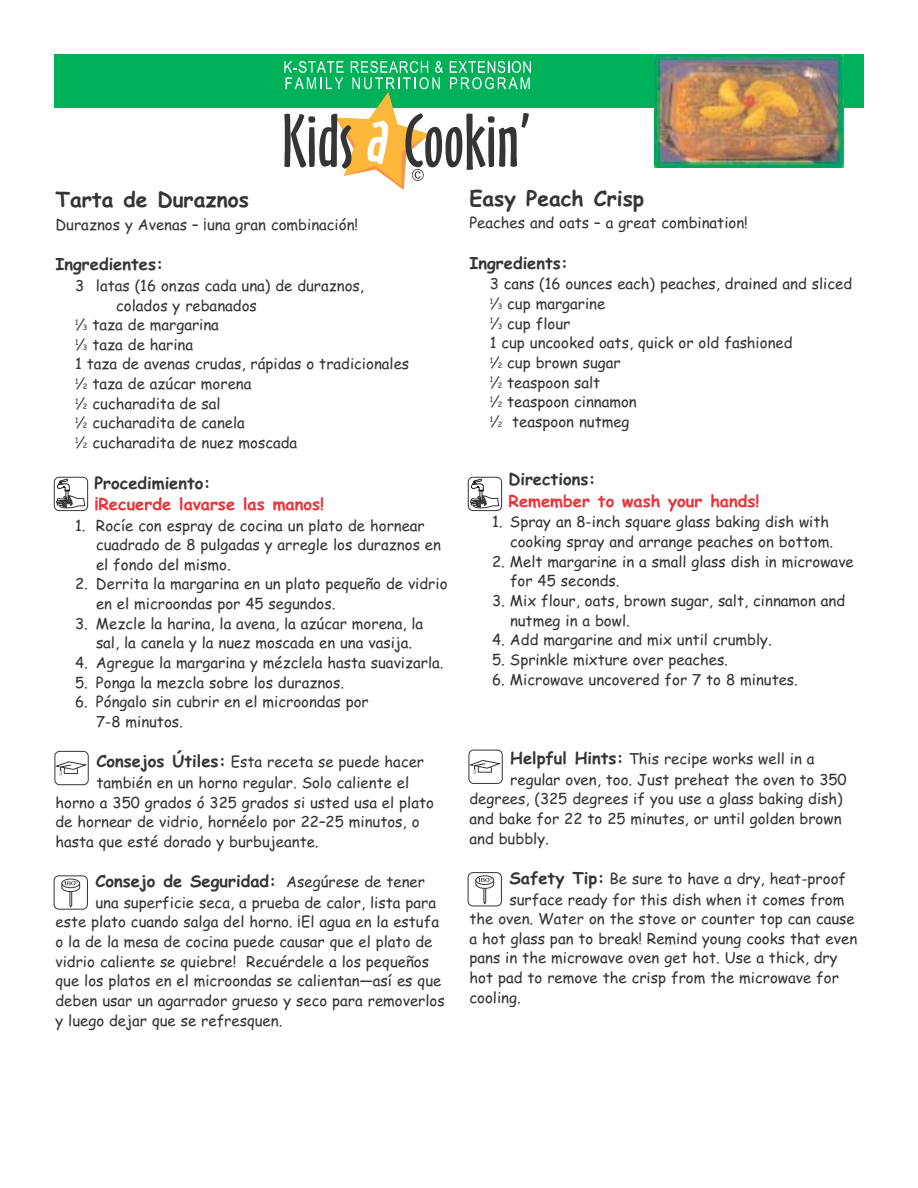
<style>
.page{position:relative;width:918px;height:1188px;background:#fff}
.page>*{position:absolute;margin:0;border:0;box-sizing:border-box;transform-origin:0 0}
.t1{font:700 21px "Comic Sans MS";color:#373436}
.t2{font:700 16.5px "Comic Sans MS";color:#373436}
.t3{font:700 16.5px "Comic Sans MS";color:#ed3238}
.t4{font:15px/19.6px "Comic Sans MS";color:#373436}
.s1{font-style:italic}
.s2{font-size:7.5px}
.s3{font-weight:700;font-size:16.5px}
.s4{font-weight:400;font-size:15px}
</style>
<div class="page">
<div style="left:54px;top:54px;width:810px;height:54px;background:#00b159"></div>
<img style="left:654px;top:54px;width:189px;height:113px">
<svg style="left:284px;top:61px;width:247px;height:129px"></svg>
<svg style="left:53px;top:476px;width:36px;height:36px"></svg>
<svg style="left:56px;top:479px;width:29px;height:29px"></svg>
<div style="left:54px;top:477px;width:34px;height:34px;border:1px solid #373436;border-radius:5px"></div>
<div style="left:55px;top:751px;width:34px;height:34px;border:1px solid #373436;border-radius:5px"></div>
<svg style="left:54px;top:761px;width:34px;height:15px"></svg>
<div style="left:54px;top:876px;width:34px;height:33px;border:1px solid #373436;border-radius:5px"></div>
<svg style="left:62px;top:879px;width:18px;height:9px"></svg>
<svg style="left:61px;top:881px;width:19px;height:27px"></svg>
<svg style="left:467px;top:476px;width:36px;height:36px"></svg>
<svg style="left:470px;top:479px;width:29px;height:29px"></svg>
<div style="left:468px;top:477px;width:34px;height:34px;border:1px solid #373436;border-radius:5px"></div>
<div style="left:469px;top:750px;width:34px;height:34px;border:1px solid #373436;border-radius:5px"></div>
<svg style="left:468px;top:760px;width:34px;height:15px"></svg>
<div style="left:468px;top:872px;width:34px;height:34px;border:1px solid #373436;border-radius:5px"></div>
<svg style="left:476px;top:876px;width:18px;height:9px"></svg>
<svg style="left:475px;top:878px;width:19px;height:27px"></svg>
<h1 class="t1" style="left:56px;top:191px;width:195px">Tarta de Duraznos</h1>
<p class="t4" style="left:56px;top:216px;width:304px">Duraznos y Avenas – ¡una gran combinación!</p>
<p class="t2" style="left:56px;top:258px;width:109px">Ingredientes:</p>
<p class="t4" style="left:75px;top:277px;width:291px">3 latas (16 onzas cada una) de duraznos,</p>
<p class="t4" style="left:116px;top:297px;width:142px">colados y rebanados</p>
<p class="t4" style="left:75px;top:317px;width:146px"><sup>1</sup><span class="s1">/</span><span class="s2">3</span> taza de margarina</p>
<p class="t4" style="left:75px;top:336px;width:120px"><sup>1</sup><span class="s1">/</span><span class="s2">3</span> taza de harina</p>
<p class="t4" style="left:75px;top:356px;width:336px">1 taza de avenas crudas, rápidas o tradicionales</p>
<p class="t4" style="left:75px;top:376px;width:178px"><sup>1</sup><span class="s1">/</span><span class="s2">2</span> taza de azúcar morena</p>
<p class="t4" style="left:75px;top:395px;width:147px"><sup>1</sup><span class="s1">/</span><span class="s2">2</span> cucharadita de sal</p>
<p class="t4" style="left:75px;top:415px;width:171px"><sup>1</sup><span class="s1">/</span><span class="s2">2</span> cucharadita de canela</p>
<p class="t4" style="left:75px;top:434px;width:224px"><sup>1</sup><span class="s1">/</span><span class="s2">2</span> cucharadita de nuez moscada</p>
<p class="t2" style="left:94px;top:476px;width:118px">Procedimiento:</p>
<p class="t3" style="left:94px;top:497px;width:231px">¡Recuerde lavarse las manos!</p>
<p class="t4" style="left:96px;top:517px;width:346px;text-indent:-21px">1. Rocíe con espray de cocina un plato de hornear cuadrado de 8 pulgadas y arregle los duraznos en el fondo del mismo.</p>
<p class="t4" style="left:96px;top:576px;width:353px;text-indent:-21px">2. Derrita la margarina en un plato pequeño de vidrio en el microondas por 45 segundos.</p>
<p class="t4" style="left:96px;top:615px;width:329px;text-indent:-21px">3. Mezcle la harina, la avena, la azúcar morena, la sal, la canela y la nuez moscada en una vasija.</p>
<p class="t4" style="left:75px;top:654px;width:370px">4. Agregue la margarina y mézclela hasta suavizarla.</p>
<p class="t4" style="left:75px;top:674px;width:271px">5. Ponga la mezcla sobre los duraznos.</p>
<p class="t4" style="left:96px;top:694px;width:274px;text-indent:-21px">6. Póngalo sin cubrir en el microondas por<br>7-8 minutos.</p>
<p class="t4" style="left:96px;top:754px;width:329px"><span class="s3">Consejos Útiles:</span> Esta receta se puede hacer</p>
<p class="t4" style="left:96px;top:774px;width:314px">también en un horno regular. Solo caliente el</p>
<p class="t4" style="left:56px;top:794px;width:380px">horno a 350 grados ó 325 grados si usted usa el plato</p>
<p class="t4" style="left:56px;top:814px;width:366px">de hornear de vidrio, hornéelo por 22–25 minutos, o</p>
<p class="t4" style="left:56px;top:833px;width:265px">hasta que esté dorado y burbujeante.</p>
<p class="t2" style="left:95px;top:874px;width:331px">Consejo de Seguridad: <span class="s4">Asegúrese de tener</span></p>
<p class="t4" style="left:56px;top:894px;width:391px;text-indent:40px">una superficie seca, a prueba de calor, lista para este plato cuando salga del horno. ¡El agua en la estufa o la de la mesa de cocina puede causar que el plato de vidrio caliente se quiebre! Recuérdele a los pequeños que los platos en el microondas se calientan—así es que deben usar un agarrador grueso y seco para removerlos y luego dejar que se refresquen.</p>
<h1 class="t1" style="left:470px;top:189px;width:176px">Easy Peach Crisp</h1>
<p class="t4" style="left:470px;top:215px;width:280px">Peaches and oats – a great combination!</p>
<p class="t2" style="left:470px;top:256px;width:100px">Ingredients:</p>
<p class="t4" style="left:490px;top:276px;width:364px">3 cans (16 ounces each) peaches, drained and sliced<br><sup>1</sup><span class="s1">/</span><span class="s2">3</span> cup margarine<br><sup>1</sup><span class="s1">/</span><span class="s2">3</span> cup flour<br>1 cup uncooked oats, quick or old fashioned<br><sup>1</sup><span class="s1">/</span><span class="s2">2</span> cup brown sugar<br><sup>1</sup><span class="s1">/</span><span class="s2">2</span> teaspoon salt<br><sup>1</sup><span class="s1">/</span><span class="s2">2</span> teaspoon cinnamon<br><sup>1</sup><span class="s1">/</span><span class="s2">2</span> teaspoon nutmeg</p>
<p class="t2" style="left:508px;top:473px;width:89px">Directions:</p>
<p class="t3" style="left:508px;top:494px;width:252px">Remember to wash your hands!</p>
<p class="t4" style="left:492px;top:514px;width:343px;text-align:right">1. Spray an 8-inch square glass baking dish with cooking spray and arrange peaches on bottom.</p>
<p class="t4" style="left:510px;top:553px;width:345px;text-indent:-18px">2. Melt margarine in a small glass dish in microwave for 45 seconds.</p>
<p class="t4" style="left:510px;top:592px;width:337px;text-indent:-18px">3. Mix flour, oats, brown sugar, salt, cinnamon and nutmeg in a bowl.</p>
<p class="t4" style="left:492px;top:632px;width:281px">4. Add margarine and mix until crumbly.</p>
<p class="t4" style="left:492px;top:651px;width:238px">5. Sprinkle mixture over peaches.</p>
<p class="t4" style="left:492px;top:671px;width:308px">6. Microwave uncovered for 7 to 8 minutes.</p>
<p class="t4" style="left:510px;top:751px;width:306px"><span class="s3">Helpful Hints:</span> This recipe works well in a</p>
<p class="t4" style="left:510px;top:771px;width:338px">regular oven, too. Just preheat the oven to 350</p>
<p class="t4" style="left:470px;top:791px;width:375px">degrees, (325 degrees if you use a glass baking dish)</p>
<p class="t4" style="left:470px;top:810px;width:374px">and bake for 22 to 25 minutes, or until golden brown</p>
<p class="t4" style="left:470px;top:830px;width:81px">and bubbly.</p>
<p class="t4" style="left:509px;top:871px;width:338px"><span class="s3">Safety Tip:</span> Be sure to have a dry, heat-proof</p>
<p class="t4" style="left:509px;top:891px;width:337px">surface ready for this dish when it comes from</p>
<p class="t4" style="left:470px;top:911px;width:387px">the oven. Water on the stove or counter top can cause</p>
<p class="t4" style="left:470px;top:930px;width:389px">a hot glass pan to break! Remind young cooks that even</p>
<p class="t4" style="left:470px;top:950px;width:370px">pans in the microwave oven get hot. Use a thick, dry</p>
<p class="t4" style="left:470px;top:970px;width:371px">hot pad to remove the crisp from the microwave for</p>
<p class="t4" style="left:470px;top:989px;width:53px">cooling.</p>
</div>
